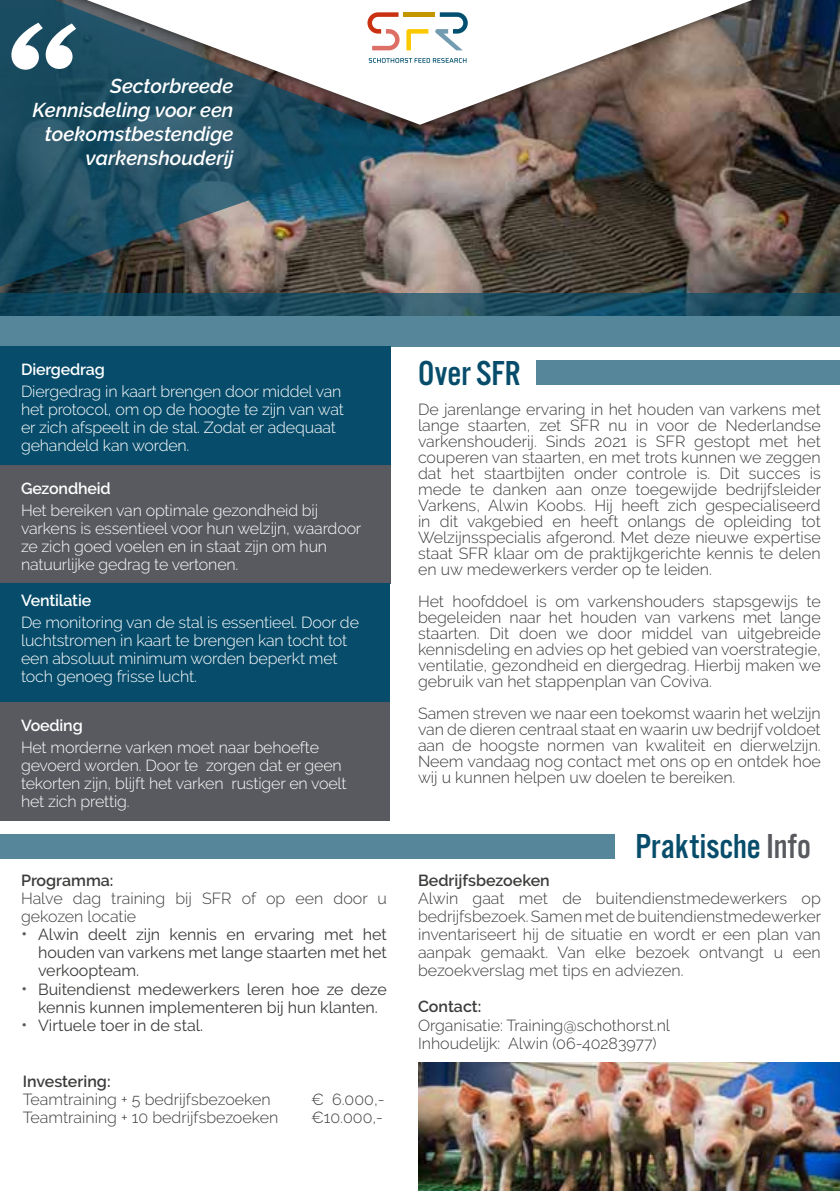
<style>
.page{position:relative;width:840px;height:1191px;background:#fff}
.page>*{position:absolute;margin:0;border:0;box-sizing:border-box;transform-origin:0 0}
.t1{font:36px "Alternate Got No 3 D";color:#074d6b}
.t2{font:italic 600 20px/24px "Raleway";color:#fff;text-align:right}
.t3{font:300 16px/16px "Raleway";color:#3c3c3b;text-align:justify}
.t4{font:300 16px/18px "Raleway";letter-spacing:-.01em;color:#fff}
.t5{font:16px/18px "Raleway";color:#3c3c3b;text-align:justify}
.t6{font:600 16px "Raleway";color:#3c3c3b}
.t7{font:600 16px "Raleway";letter-spacing:-.01em;color:#fff}
.s1{font-size:18px;color:#585a5f}
.s2{color:#585a5f}
</style>
<div class="page">
<img style="left:417px;top:135px;width:422px;height:158px">
<div style="left:0;top:0;width:839px;height:135px;background:#000;opacity:.75"></div>
<svg style="left:417px;top:0;width:334px;height:125px"></svg>
<div style="left:0;top:346px;width:390px;height:119px;background:#074d6b"></div>
<svg style="left:0;top:0;width:417px;height:293px"></svg>
<svg style="left:0;top:293px;width:839px;height:54px;fill:#56869a"></svg>
<div style="left:0;top:834px;width:614px;height:24px;background:#56869a"></div>
<div style="left:536px;top:360px;width:303px;height:24px;background:#56869a"></div>
<svg style="left:11px;top:23px;width:65px;height:47px"></svg>
<svg style="left:368px;top:58px;width:98px;height:5px"></svg>
<svg style="left:367px;top:12px;width:32px;height:38px"></svg>
<svg style="left:406px;top:29px;width:22px;height:21px"></svg>
<div style="left:403px;top:12px;width:31px;height:5px;background:#c39600"></div>
<svg style="left:435px;top:12px;width:32px;height:38px"></svg>
<div style="left:0;top:465px;width:390px;height:119px;background:#585a5f"></div>
<div style="left:0;top:584px;width:390px;height:118px;background:#074d6b"></div>
<div style="left:0;top:702px;width:390px;height:118px;background:#585a5f"></div>
<img style="left:418px;top:1062px;width:421px;height:129px">
<p class="t2" style="left:33px;top:74px;width:202px">Sectorbreede<br>Kennisdeling voor een toekomstbestendige varkenshouderij</p>
<p class="t7" style="left:21px;top:360px;width:85px">Diergedrag</p>
<p class="t4" style="left:21px;top:383px;width:324px">Diergedrag in kaart brengen door middel van het protocol, om op de hoogte te zijn van wat er zich afspeelt in de stal. Zodat er adequaat gehandeld kan worden.</p>
<p class="t7" style="left:21px;top:479px;width:91px">Gezondheid</p>
<p class="t4" style="left:21px;top:501px;width:342px">Het bereiken van optimale gezondheid bij varkens is essentieel voor hun welzijn, waardoor ze zich goed voelen en in staat zijn om hun natuurlijke gedrag te vertonen.</p>
<p class="t7" style="left:21px;top:591px;width:72px">Ventilatie</p>
<p class="t4" style="left:21px;top:613px;width:339px">De monitoring van de stal is essentieel. Door de luchtstromen in kaart te brengen kan tocht tot een absoluut minimum worden beperkt met toch genoeg frisse lucht.</p>
<p class="t7" style="left:21px;top:716px;width:63px">Voeding</p>
<p class="t4" style="left:21px;top:738px;width:327px">Het morderne varken moet naar behoefte gevoerd worden. Door te zorgen dat er geen tekorten zijn, blijft het varken rustiger en voelt het zich prettig.</p>
<p class="t6" style="left:21px;top:871px;width:94px">Programma:</p>
<p class="t3" style="left:21px;top:889px;width:367px;line-height:18px">Halve dag training bij SFR of op een door u gekozen locatie</p>
<p class="t5" style="left:38px;top:925px;width:350px;text-indent:-17px"><span class="s1">•</span> Alwin deelt zijn kennis en ervaring met het houden van varkens met lange staarten met het verkoopteam.</p>
<p class="t5" style="left:21px;top:979px;width:367px;text-align:center"><span class="s1">•</span> Buitendienst medewerkers leren hoe ze deze kennis kunnen implementeren bij hun klanten.</p>
<p class="t5" style="left:21px;top:1015px;width:183px"><span class="s1">•</span> Virtuele toer in de stal.</p>
<p class="t6" style="left:23px;top:1071px;width:89px">Investering:</p>
<p class="t3" style="left:23px;top:1091px;width:249px">Teamtraining + 5 bedrijfsbezoeken</p>
<p class="t3" style="left:311px;top:1091px;width:75px">€ 6.000,-</p>
<p class="t3" style="left:23px;top:1109px;width:257px">Teamtraining + 10 bedrijfsbezoeken</p>
<p class="t3" style="left:311px;top:1109px;width:73px">€10.000,-</p>
<h1 class="t1" style="left:418px;top:354px;width:104px">Over SFR</h1>
<p class="t3" style="left:418px;top:401px;width:404px">De jarenlange ervaring in het houden van varkens met lange staarten, zet SFR nu in voor de Nederlandse varkenshouderij. Sinds 2021 is SFR gestopt met het couperen van staarten, en met trots kunnen we zeggen dat het staartbijten onder controle is. Dit succes is mede te danken aan onze toegewijde bedrijfsleider Varkens, Alwin Koobs. Hij heeft zich gespecialiseerd in dit vakgebied en heeft onlangs de opleiding tot Welzijnsspecialis afgerond. Met deze nieuwe expertise staat SFR klaar om de praktijkgerichte kennis te delen en uw medewerkers verder op te leiden.</p>
<p class="t3" style="left:418px;top:593px;width:404px">Het hoofddoel is om varkenshouders stapsgewijs te begeleiden naar het houden van varkens met lange staarten. Dit doen we door middel van uitgebreide kennisdeling en advies op het gebied van voerstrategie, ventilatie, gezondheid en diergedrag. Hierbij maken we gebruik van het stappenplan van Coviva.</p>
<p class="t3" style="left:418px;top:705px;width:404px">Samen streven we naar een toekomst waarin het welzijn van de dieren centraal staat en waarin uw bedrijf voldoet aan de hoogste normen van kwaliteit en dierwelzijn.<br>Neem vandaag nog contact met ons op en ontdek hoe wij u kunnen helpen uw doelen te bereiken.</p>
<h1 class="t1" style="left:635px;top:827px;width:177px">Praktische <span class="s2">Info</span></h1>
<p class="t6" style="left:418px;top:871px;width:133px">Bedrijfsbezoeken</p>
<p class="t3" style="left:418px;top:889px;width:404px;line-height:18px">Alwin gaat met de buitendienstmedewerkers op bedrijfsbezoek. Samen met de buitendienstmedewerker inventariseert hij de situatie en wordt er een plan van aanpak gemaakt. Van elke bezoek ontvangt u een bezoekverslag met tips en adviezen.</p>
<p class="t6" style="left:418px;top:997px;width:65px">Contact:</p>
<p class="t3" style="left:418px;top:1015px;width:253px;line-height:18px">Organisatie: Training@schothorst.nl<br>Inhoudelijk: Alwin (06-40283977)</p>
</div>
